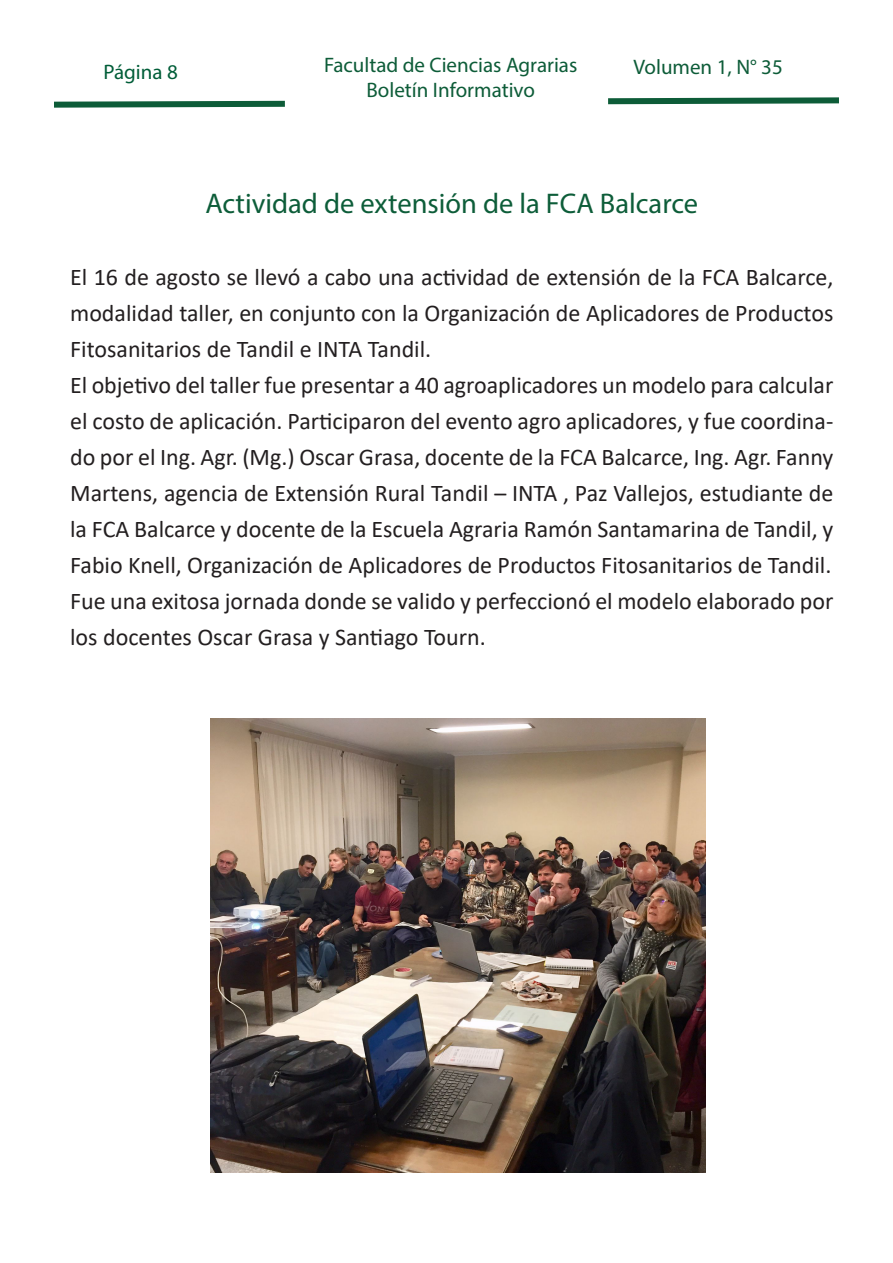
<style>
.page{position:relative;width:893px;height:1263px;background:#fff}
.page>*{position:absolute;margin:0;border:0;box-sizing:border-box;transform-origin:0 0}
.t1{font:28.5px "Myriad Pro";color:#0d5d39}
.t2{font:24px/36px "Calibri";color:#231f20;text-align:justify}
.t3{font:21px "Myriad Pro";color:#0d5c38}
.t4{font:21px "Myriad Pro";color:#005d38}
</style>
<div class="page">
<svg style="left:54px;top:100px;width:231px;height:8px"></svg>
<svg style="left:608px;top:97px;width:231px;height:8px"></svg>
<img style="left:210px;top:719px;width:496px;height:454px">
<p class="t4" style="left:104px;top:59px;width:76px">Página 8</p>
<p class="t3" style="left:324px;top:52px;width:255px">Facultad de Ciencias Agrarias</p>
<p class="t3" style="left:366px;top:77px;width:170px">Boletín Informativo</p>
<p class="t3" style="left:633px;top:54px;width:151px">Volumen 1, N° 35</p>
<p class="t1" style="left:205px;top:186px;width:494px">Actividad de extensión de la FCA Balcarce</p>
<p class="t2" style="left:70px;top:258px;width:765px">El 16 de agosto se llevó a cabo una actividad de extensión de la FCA Balcarce, modalidad taller, en conjunto con la Organización de Aplicadores de Productos Fitosanitarios de Tandil e INTA Tandil.</p>
<p class="t2" style="left:70px;top:366px;width:765px">El objetivo del taller fue presentar a 40 agroaplicadores un modelo para calcular el costo de aplicación. Participaron del evento agro aplicadores, y fue coordina&shy;do por el Ing. Agr. (Mg.) Oscar Grasa, docente de la FCA Balcarce, Ing. Agr. Fanny Martens, agencia de Extensión Rural Tandil – INTA , Paz Vallejos, estudiante de la FCA Balcarce y docente de la Escuela Agraria Ramón Santamarina de Tandil, y Fabio Knell, Organización de Aplicadores de Productos Fitosanitarios de Tandil.</p>
<p class="t2" style="left:70px;top:582px;width:765px">Fue una exitosa jornada donde se valido y perfeccionó el modelo elaborado por los docentes Oscar Grasa y Santiago Tourn.</p>
</div>
